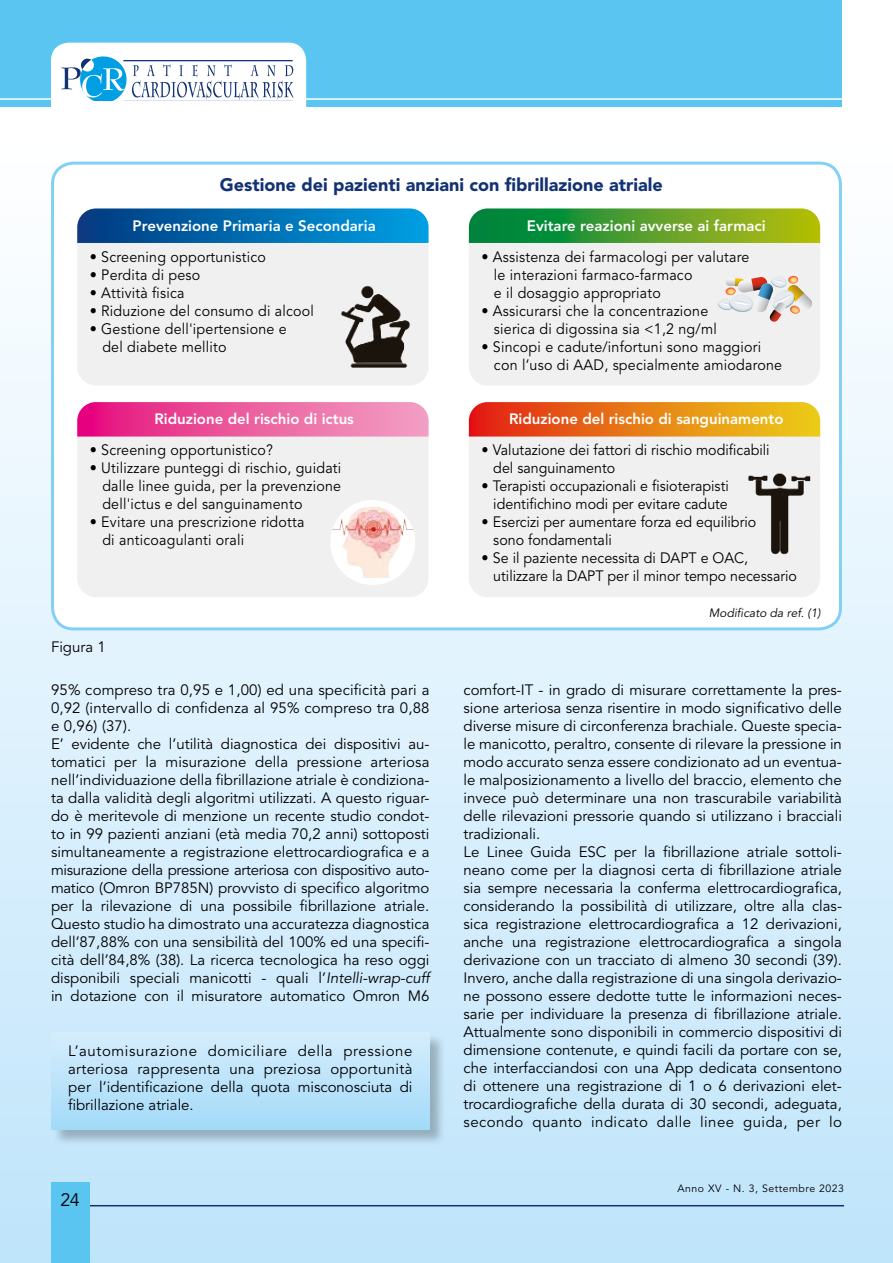
<style>
.page{position:relative;width:893px;height:1263px;background:#fff}
.page>*{position:absolute;margin:0;border:0;box-sizing:border-box;transform-origin:0 0}
.t1{font:900 18px "Avenir LT Std";color:#123274}
.t2{font:18px "Avenir LT Std";color:#000}
.t3{font:15px/18px "Avenir LT Std";color:#000}
.t4{font:15px/18px "Avenir LT Std";color:#000;scale:.95 1}
.t5{font:800 15px "Avenir LT Std";color:#fff}
.t6{font:italic 12px "Avenir LT Std";color:#000}
.t7{font:10.5px "Avenir LT Std";letter-spacing:.05em;color:#000}
.s1{font-style:italic}
</style>
<div class="page">
<div style="left:0;top:123px;width:893px;height:1140px;background:linear-gradient(to bottom,#fff,#c0e5fb)"></div>
<div style="left:0;top:0;width:842px;height:106px;background:#5bc5f2"></div>
<div style="left:51px;top:43px;width:255px;height:80px;background:#fff;border-radius:18px"></div>
<hr style="left:0;top:98px;width:842px;height:2px;background:#fff">
<svg style="left:61px;top:56px;width:232px;height:44px"></svg>
<hr style="left:123px;top:60px;width:170px;height:1px;background:#14387f">
<hr style="left:83px;top:1205px;width:761px;height:1px;background:#123274">
<div style="left:51px;top:1182px;width:38px;height:81px;background:#5bc5f2"></div>
<div style="left:52px;top:1033px;width:395px;height:113px;background:#000;opacity:.25"></div>
<div style="left:51px;top:1032px;width:378px;height:97px;background:linear-gradient(to bottom,#d6edfc,#a3daf8)"></div>
<div style="left:53px;top:163px;width:787px;height:466px;background:#fff;border-radius:21px"></div>
<div style="left:77px;top:208px;width:351px;height:177px;background:#f0f0f0;border-radius:19px"></div>
<svg style="left:77px;top:208px;width:351px;height:35px;background:#0770b3"></svg>
<div style="left:469px;top:208px;width:351px;height:177px;background:#f0f0f0;border-radius:19px"></div>
<svg style="left:469px;top:208px;width:351px;height:35px;background:#55a12f"></svg>
<div style="left:77px;top:402px;width:351px;height:195px;background:#f0f0f0;border-radius:19px"></div>
<svg style="left:77px;top:402px;width:351px;height:35px;background:#ec5fa1"></svg>
<div style="left:469px;top:402px;width:351px;height:195px;background:#f0f0f0;border-radius:19px"></div>
<svg style="left:469px;top:402px;width:351px;height:35px;background:#e77e1c"></svg>
<img style="left:341px;top:285px;width:69px;height:83px">
<img style="left:748px;top:473px;width:63px;height:82px">
<div style="left:330px;top:500px;width:85px;height:85px;background:#fff;border-radius:50%"></div>
<img style="left:330px;top:507px;width:83px;height:71px">
<svg style="left:718px;top:276px;width:94px;height:46px"></svg>
<div style="left:51px;top:162px;width:791px;height:468px;border:3px solid #83d0f5;border-radius:21px"></div>
<p class="t1" style="left:220px;top:174px;width:445px">Gestione dei pazienti anziani con fibrillazione atriale</p>
<p class="t5" style="left:133px;top:217px;width:245px">Prevenzione Primaria e Secondaria</p>
<p class="t4" style="left:90px;top:248px;width:187px">• Screening opportunistico</p>
<p class="t4" style="left:90px;top:266px;width:118px">• Perdita di peso</p>
<p class="t4" style="left:90px;top:284px;width:101px">• Attività fisica</p>
<p class="t4" style="left:90px;top:302px;width:237px">• Riduzione del consumo di alcool</p>
<p class="t4" style="left:102px;top:320px;width:196px;text-indent:-13px">• Gestione dell'ipertensione e del diabete mellito</p>
<p class="t5" style="left:154px;top:410px;width:201px">Riduzione del rischio di ictus</p>
<p class="t4" style="left:90px;top:442px;width:194px">• Screening opportunistico?</p>
<p class="t4" style="left:102px;top:460px;width:253px;text-align:justify;text-indent:-13px">• Utilizzare punteggi di rischio, guidati dalle linee guida, per la prevenzione dell'ictus e del sanguinamento</p>
<p class="t4" style="left:102px;top:514px;width:214px;text-indent:-13px">• Evitare una prescrizione ridotta di anticoagulanti orali</p>
<p class="t3" style="left:51px;top:639px;width:56px">Figura 1</p>
<p class="t5" style="left:527px;top:217px;width:240px">Evitare reazioni avverse ai farmaci</p>
<p class="t4" style="left:494px;top:248px;width:270px;text-indent:-13px">• Assistenza dei farmacologi per valutare le interazioni farmaco-farmaco<br>e il dosaggio appropriato</p>
<p class="t4" style="left:494px;top:302px;width:236px;text-indent:-13px">• Assicurarsi che la concentrazione sierica di digossina sia &lt;1,2 ng/ml</p>
<p class="t4" style="left:494px;top:338px;width:305px;text-indent:-13px">• Sincopi e cadute/infortuni sono maggiori con l’uso di AAD, specialmente amiodarone</p>
<p class="t5" style="left:509px;top:410px;width:276px">Riduzione del rischio di sanguinamento</p>
<p class="t4" style="left:493px;top:442px;width:292px;text-indent:-12px">• Valutazione dei fattori di rischio modificabili del sanguinamento</p>
<p class="t4" style="left:481px;top:478px;width:262px;text-align:right">• Terapisti occupazionali e fisioterapisti identifichino modi per evitare cadute</p>
<p class="t4" style="left:493px;top:514px;width:278px;text-indent:-12px">• Esercizi per aumentare forza ed equilibrio sono fondamentali</p>
<p class="t4" style="left:493px;top:550px;width:321px;text-indent:-12px">• Se il paziente necessita di DAPT e OAC, utilizzare la DAPT per il minor tempo necessario</p>
<p class="t6" style="left:709px;top:606px;width:113px">Modificato da ref. (1)</p>
<p class="t3" style="left:51px;top:681px;width:380px">95% compreso tra 0,95 e 1,00) ed una specificità pari a 0,92 (intervallo di confidenza al 95% compreso tra 0,88 e 0,96) (37).<br>E’ evidente che l’utilità diagnostica dei dispositivi au&shy;tomatici per la misurazione della pressione arteriosa nell’individuazione della fibrillazione atriale è condiziona&shy;ta dalla validità degli algoritmi utilizzati. A questo riguar&shy;do è meritevole di menzione un recente studio condot&shy;to in 99 pazienti anziani (età media 70,2 anni) sottoposti simultaneamente a registrazione elettrocardiografica e a misurazione della pressione arteriosa con dispositivo auto&shy;matico (Omron BP785N) provvisto di specifico algoritmo per la rilevazione di una possibile fibrillazione atriale.<br>Questo studio ha dimostrato una accuratezza diagnostica dell’87,88% con una sensibilità del 100% ed una specifi&shy;cità dell’84,8% (38). La ricerca tecnologica ha reso oggi disponibili speciali manicotti - quali l’<span class="s1">Intelli-wrap-cuff </span>in dotazione con il misuratore automatico Omron M6</p>
<p class="t3" style="left:463px;top:681px;width:380px">comfort-IT - in grado di misurare correttamente la pres&shy;sione arteriosa senza risentire in modo significativo delle diverse misure di circonferenza brachiale. Queste specia&shy;le manicotto, peraltro, consente di rilevare la pressione in modo accurato senza essere condizionato ad un eventua&shy;le malposizionamento a livello del braccio, elemento che invece può determinare una non trascurabile variabilità delle rilevazioni pressorie quando si utilizzano i bracciali tradizionali.<br>Le Linee Guida ESC per la fibrillazione atriale sottoli&shy;neano come per la diagnosi certa di fibrillazione atriale sia sempre necessaria la conferma elettrocardiografica, considerando la possibilità di utilizzare, oltre alla clas&shy;sica registrazione elettrocardiografica a 12 derivazioni, anche una registrazione elettrocardiografica a singola derivazione con un tracciato di almeno 30 secondi (39).<br>Invero, anche dalla registrazione di una singola derivazio&shy;ne possono essere dedotte tutte le informazioni neces&shy;sarie per individuare la presenza di fibrillazione atriale.<br>Attualmente sono disponibili in commercio dispositivi di dimensione contenute, e quindi facili da portare con se, che interfacciandosi con una App dedicata consentono di ottenere una registrazione di 1 o 6 derivazioni elet&shy;trocardiografiche della durata di 30 secondi, adeguata, secondo quanto indicato dalle linee guida, per lo</p>
<p class="t3" style="left:68px;top:1042px;width:346px;text-align:justify">L’automisurazione domiciliare della pressione arteriosa rappresenta una preziosa opportunità per l’identificazione della quota misconosciuta di fibrillazione atriale.</p>
<p class="t2" style="left:61px;top:1189px;width:21px">24</p>
<p class="t7" style="left:677px;top:1182px;width:168px">Anno XV - N. 3, Settembre 2023</p>
</div>
